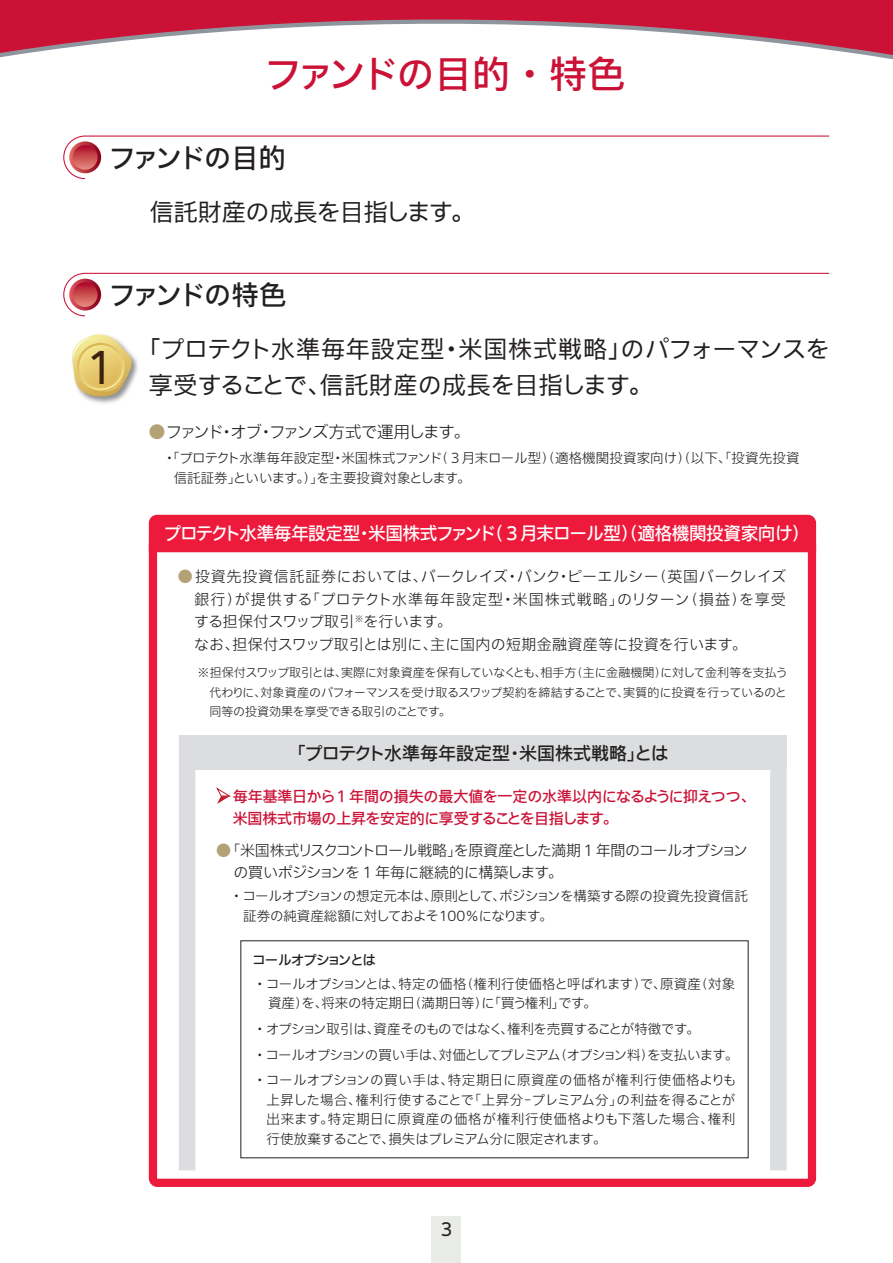
<style>
.page{position:relative;width:893px;height:1263px;background:#fff}
.page>*{position:absolute;margin:0;border:0;box-sizing:border-box;transform-origin:0 0}
.t1{font:100 43.5px "Iwa UCDA Goth Std";color:#3a2111}
.t2{font:500 37.5px "Iwa UCDA Goth Std";letter-spacing:-.055em;color:#cb1136}
.t3{font:500 27px "Iwa UCDA Goth Std";letter-spacing:-.095em;color:#231f20}
.t4{font:100 24px/36px "Iwa UCDA Goth Std";letter-spacing:-.005em;color:#231f20}
.t5{font:500 18px "Iwa UCDA Goth Std";letter-spacing:-.025em;color:#fff}
.t6{font:500 18px "Iwa UCDA Goth Std";color:#231f20}
.t7{font:100 18px "Iwa UCDA Goth Std";color:#231f20}
.t8{font:300 16.5px "Iwa UCDA Goth Std";letter-spacing:-.09em;color:#231f20}
.t9{font:300 15px/22.5px "Iwa UCDA Goth Std";letter-spacing:.025em;color:#231f20}
.t10{font:500 15px/22.5px "Iwa UCDA Goth Std";letter-spacing:-.02em;color:#cb1136}
.t11{font:300 15px/22.5px "Iwa UCDA Goth Std";letter-spacing:-.04em;color:#231f20}
.t12{font:300 13.5px/19.5px "Iwa UCDA Goth Std";letter-spacing:-.01em;color:#231f20}
.t13{font:500 13.5px "Iwa UCDA Goth Std";letter-spacing:-.08em;color:#231f20}
.t14{font:300 12px/19.5px "Iwa UCDA Goth Std";letter-spacing:-.02em;color:#231f20;text-align:justify}
.s1{color:#b4a276}
</style>
<div class="page">
<div style="left:432px;top:1216px;width:29px;height:47px;background:#e9ebe8"></div>
<svg style="left:0;top:0;width:893px;height:60px;fill:#cb1136"></svg>
<svg style="left:63px;top:135px;width:767px;height:45px"></svg>
<svg style="left:69px;top:141px;width:32px;height:32px"></svg>
<svg style="left:73px;top:145px;width:25px;height:25px"></svg>
<svg style="left:63px;top:272px;width:767px;height:45px"></svg>
<svg style="left:69px;top:279px;width:32px;height:32px"></svg>
<svg style="left:73px;top:282px;width:25px;height:25px"></svg>
<img style="left:87px;top:355px;width:51px;height:48px">
<svg style="left:72px;top:334px;width:61px;height:65px"></svg>
<svg style="left:149px;top:552px;width:667px;height:635px"></svg>
<div style="left:149px;top:515px;width:667px;height:37px;background:#ed1a3b"></div>
<svg style="left:216px;top:787px;width:15px;height:17px"></svg>
<div style="left:179px;top:737px;width:608px;height:442px;border:16px solid #dcdddf"></div>
<div style="left:179px;top:736px;width:607px;height:34px;background:#dcdddf"></div>
<h2 class="t2" style="left:264px;top:46px;width:362px">ファンドの目的・特色</h2>
<h3 class="t3" style="left:109px;top:138px;width:178px">ファンドの目的</h3>
<h3 class="t4" style="left:150px;top:192px;width:326px">信託財産の成長を目指します。</h3>
<h3 class="t3" style="left:109px;top:275px;width:179px">ファンドの特色</h3>
<h1 class="t1" style="left:85px;top:336px;width:31px">1</h1>
<h3 class="t4" style="left:149px;top:330px;width:682px;text-indent:-12px">「プロテクト水準毎年設定型・米国株式戦略」のパフォーマンスを享受することで、信託財産の成長を目指します。</h3>
<p class="t8" style="left:149px;top:420px;width:323px"><span class="s1">●</span>ファンド・オブ・ファンズ方式で運用します。</p>
<p class="t12" style="left:174px;top:448px;width:627px;text-indent:-11px">・「プロテクト水準毎年設定型・米国株式ファンド（３月末ロール型）（適格機関投資家向け）（以下、「投資先投資信託証券」といいます。）」を主要投資対象とします。</p>
<h3 class="t5" style="left:164px;top:520px;width:647px">プロテクト水準毎年設定型・米国株式ファンド（３月末ロール型）（適格機関投資家向け）</h3>
<p class="t9" style="left:194px;top:565px;width:593px;text-indent:-16px"><span class="s1">●</span>投資先投資信託証券においては、バークレイズ・バンク・ピーエルシー（英国バークレイズ銀行）が提供する「プロテクト水準毎年設定型・米国株式戦略」のリターン（損益）を享受する担保付スワップ取引<sup>※</sup>を行います。<br>なお、担保付スワップ取引とは別に、主に国内の短期金融資産等に投資を行います。</p>
<p class="t14" style="left:209px;top:662px;width:580px;text-indent:-12px">※担保付スワップ取引とは、実際に対象資産を保有していなくとも、相手方（主に金融機関）に対して金利等を支払う代わりに、対象資産のパフォーマンスを受け取るスワップ契約を締結することで、実質的に投資を行っているのと同等の投資効果を享受できる取引のことです。</p>
<h3 class="t6" style="left:288px;top:740px;width:382px">「プロテクト水準毎年設定型・米国株式戦略」とは</h3>
<p class="t10" style="left:233px;top:784px;width:524px">毎年基準日から１年間の損失の最大値を一定の水準以内になるように抑えつつ、米国株式市場の上昇を安定的に享受することを目指します。</p>
<p class="t11" style="left:233px;top:838px;width:516px;text-indent:-17px"><span class="s1">●</span>「米国株式リスクコントロール戦略」を原資産とした満期１年間のコールオプションの買いポジションを１年毎に継続的に構築します。</p>
<p class="t12" style="left:243px;top:885px;width:506px;text-indent:-14px">・コールオプションの想定元本は、原則として、ポジションを構築する際の投資先投資信託証券の純資産総額に対しておよそ100％になります。</p>
<p class="t13" style="left:252px;top:950px;width:125px">コールオプションとは</p>
<p class="t12" style="left:268px;top:973px;width:469px;text-indent:-15px">・コールオプションとは、特定の価格（権利行使価格と呼ばれます）で、原資産（対象資産）を、将来の特定期日（満期日等）に「買う権利」です。</p>
<p class="t12" style="left:253px;top:1015px;width:487px;line-height:25.5px">・オプション取引は、資産そのものではなく、権利を売買することが特徴です。<br>・コールオプションの買い手は、対価としてプレミアム（オプション料）を支払います。・コールオプションの買い手は、特定期日に原資産の価格が権利行使価格よりも</p>
<p class="t12" style="left:267px;top:1089px;width:470px;text-align:justify">上昇した場合、権利行使することで「上昇分-プレミアム分」の利益を得ることが出来ます。特定期日に原資産の価格が権利行使価格よりも下落した場合、権利行使放棄することで、損失はプレミアム分に限定されます。</p>
<h3 class="t7" style="left:440px;top:1216px;width:14px">3</h3>
</div>
